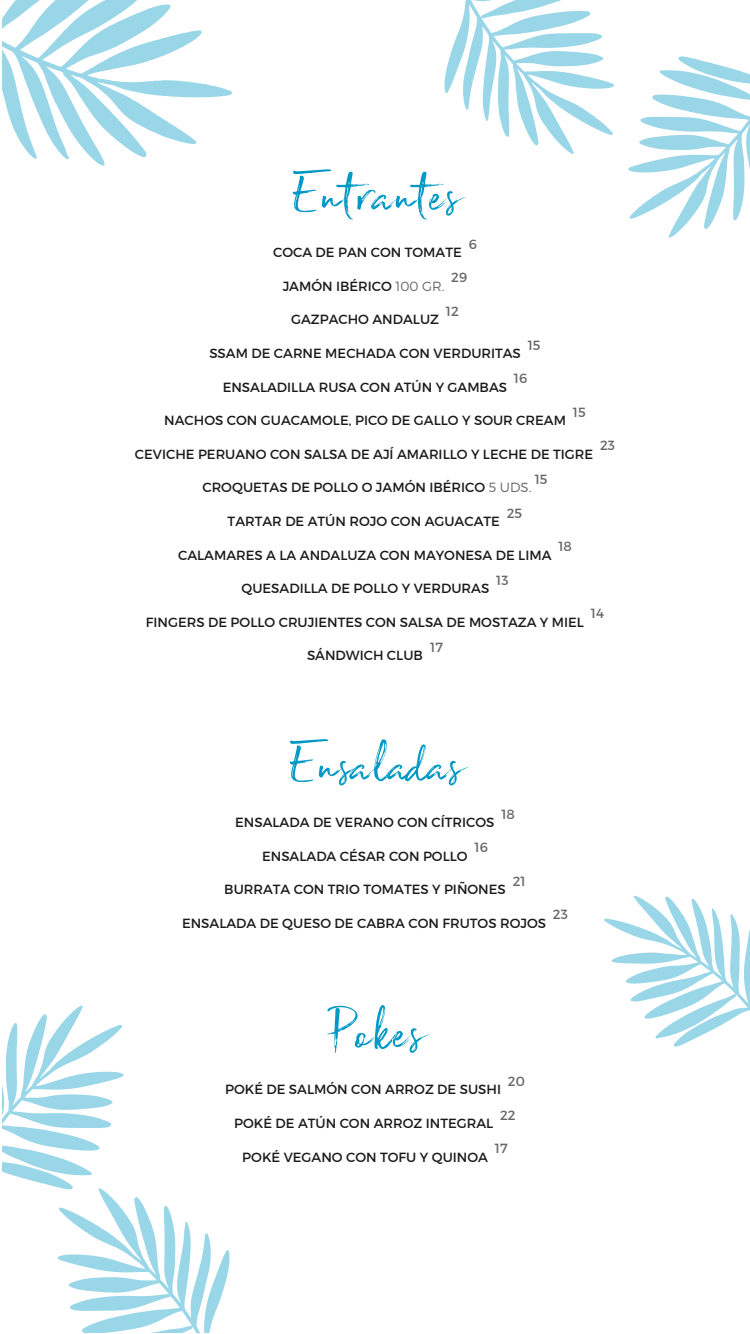
<style>
.page{position:relative;width:750px;height:1334px;background:#fff}
.page>*{position:absolute;margin:0;border:0;box-sizing:border-box;transform-origin:0 0}
.t1{font:67.2px "Broadcast Matter";color:#0099c5}
.t2{font:13.3px "Montserrat";color:#1a1a1a}
.t3{font:13.3px "Montserrat";color:#686868}
.s1{font-weight:300;color:#666}
</style>
<div class="page">
<svg style="left:604px;top:896px;width:146px;height:151px"></svg>
<svg style="left:2px;top:0;width:230px;height:166px"></svg>
<svg style="left:2px;top:1005px;width:228px;height:327px"></svg>
<svg style="left:628px;top:56px;width:122px;height:182px"></svg>
<svg style="left:444px;top:0;width:170px;height:154px"></svg>
<h1 class="t1" style="left:292px;top:154px;width:168px">Entrantes</h1>
<p class="t2" style="left:273px;top:244px;width:190px">COCA DE PAN CON TOMATE</p>
<p class="t3" style="left:469px;top:236px;width:10px">6</p>
<p class="t3" style="left:451px;top:269px;width:17px">29</p>
<p class="t2" style="left:283px;top:278px;width:163px">JAMÓN IBÉRICO <span class="s1">100 GR.</span></p>
<p class="t3" style="left:446px;top:303px;width:14px">12</p>
<p class="t2" style="left:209px;top:345px;width:313px">SSAM DE CARNE MECHADA CON VERDURITAS</p>
<p class="t2" style="left:291px;top:311px;width:149px">GAZPACHO ANDALUZ</p>
<p class="t3" style="left:528px;top:337px;width:14px">15</p>
<p class="t3" style="left:514px;top:370px;width:15px">16</p>
<p class="t2" style="left:164px;top:412px;width:403px">NACHOS CON GUACAMOLE, PICO DE GALLO Y SOUR CREAM</p>
<p class="t2" style="left:223px;top:379px;width:286px">ENSALADILLA RUSA CON ATÚN Y GAMBAS</p>
<p class="t3" style="left:573px;top:404px;width:14px">15</p>
<p class="t2" style="left:135px;top:446px;width:460px">CEVICHE PERUANO CON SALSA DE AJÍ AMARILLO Y LECHE DE TIGRE</p>
<p class="t3" style="left:600px;top:437px;width:16px">23</p>
<p class="t3" style="left:535px;top:471px;width:14px">15</p>
<p class="t2" style="left:202px;top:479px;width:330px">CROQUETAS DE POLLO O JAMÓN IBÉRICO <span class="s1">5 UDS.</span></p>
<p class="t3" style="left:507px;top:505px;width:17px">25</p>
<p class="t2" style="left:178px;top:547px;width:375px">CALAMARES A LA ANDALUZA CON MAYONESA DE LIMA</p>
<p class="t2" style="left:228px;top:513px;width:274px">TARTAR DE ATÚN ROJO CON AGUACATE</p>
<p class="t3" style="left:558px;top:538px;width:15px">18</p>
<p class="t3" style="left:496px;top:572px;width:14px">13</p>
<p class="t2" style="left:146px;top:614px;width:440px">FINGERS DE POLLO CRUJIENTES CON SALSA DE MOSTAZA Y MIEL</p>
<p class="t2" style="left:241px;top:580px;width:249px">QUESADILLA DE POLLO Y VERDURAS</p>
<p class="t3" style="left:591px;top:605px;width:15px">14</p>
<p class="t2" style="left:307px;top:647px;width:117px">SÁNDWICH CLUB</p>
<p class="t3" style="left:430px;top:639px;width:14px">17</p>
<h1 class="t1" style="left:289px;top:724px;width:174px">Ensaladas</h1>
<p class="t2" style="left:235px;top:814px;width:261px">ENSALADA DE VERANO CON CÍTRICOS</p>
<p class="t3" style="left:501px;top:806px;width:15px">18</p>
<p class="t3" style="left:475px;top:839px;width:15px">16</p>
<p class="t2" style="left:224px;top:881px;width:283px">BURRATA CON TRIO TOMATES Y PIÑONES</p>
<p class="t2" style="left:262px;top:848px;width:207px">ENSALADA CÉSAR CON POLLO</p>
<p class="t3" style="left:513px;top:873px;width:14px">21</p>
<p class="t2" style="left:182px;top:915px;width:366px">ENSALADA DE QUESO DE CABRA CON FRUTOS ROJOS</p>
<p class="t3" style="left:553px;top:906px;width:16px">23</p>
<h1 class="t1" style="left:328px;top:991px;width:96px">Pokes</h1>
<p class="t2" style="left:225px;top:1081px;width:277px">POKÉ DE SALMÓN CON ARROZ DE SUSHI</p>
<p class="t3" style="left:508px;top:1073px;width:19px">20</p>
<p class="t3" style="left:500px;top:1107px;width:17px">22</p>
<p class="t2" style="left:234px;top:1115px;width:261px">POKÉ DE ATÚN CON ARROZ INTEGRAL</p>
<p class="t3" style="left:495px;top:1140px;width:14px">17</p>
<p class="t2" style="left:242px;top:1149px;width:247px">POKÉ VEGANO CON TOFU Y QUINOA</p>
</div>
